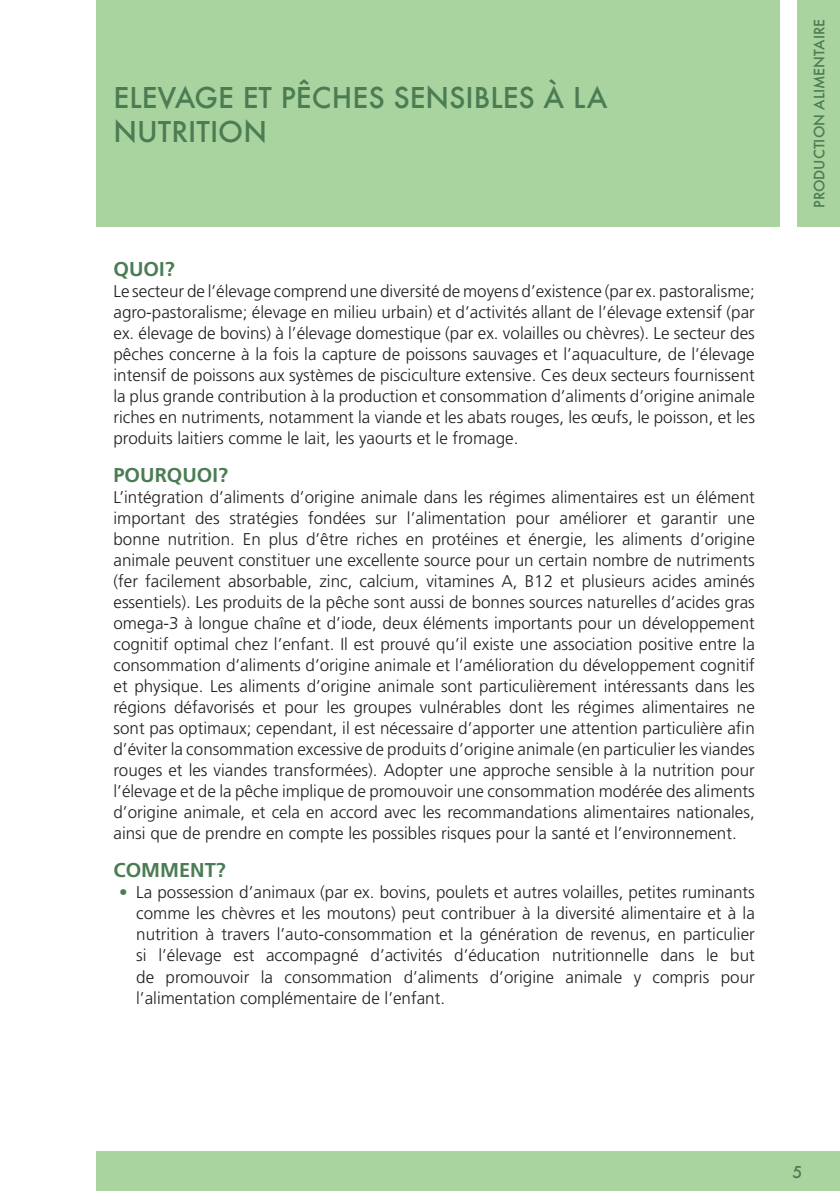
<style>
.page{position:relative;width:840px;height:1191px;background:#fff}
.page>*{position:absolute;margin:0;border:0;box-sizing:border-box;transform-origin:0 0}
.TITOLO_02{font:500 28px/33.6px "Futura";color:#4b7c53}
.TITOLO_03{font:700 20px "Frutiger LT Std";color:#4b7c53}
.TESTO{font:300 17px/21px "Frutiger LT Std";color:#231f20;text-align:justify}
.t1{font:500 16px "Futura";color:#4b7c53}
.t2{font:500 14px "Futura";color:#4b7c53}
.s1{color:#4b7c53}
</style>
<div class="page">
<div style="left:96px;top:1151px;width:743px;height:40px;background:#aad49f"></div>
<div style="left:797px;top:0;width:42px;height:227px;background:#aad49f"></div>
<div style="left:96px;top:0;width:684px;height:227px;background:#aad49f"></div>
<p class="TITOLO_02" style="left:113px;top:81px;width:495px">ELEVAGE ET PÊCHES SENSIBLES À LA<br>NUTRITION</p>
<p class="TITOLO_03" style="left:113px;top:257px;width:63px">QUOI?</p>
<p class="TESTO" style="left:113px;top:281px;width:642px">Le secteur de l’élevage comprend une diversité de moyens d’existence (par ex. pastoralisme; agro-pastoralisme; élevage en milieu urbain) et d’activités allant de l’élevage extensif (par ex. élevage de bovins) à l’élevage domestique (par ex. volailles ou chèvres). Le secteur des pêches concerne à la fois la capture de poissons sauvages et l’aquaculture, de l’élevage intensif de poissons aux systèmes de pisciculture extensive. Ces deux secteurs fournissent la plus grande contribution à la production et consommation d’aliments d’origine animale riches en nutriments, notamment la viande et les abats rouges, les œufs, le poisson, et les produits laitiers comme le lait, les yaourts et le fromage.</p>
<p class="TITOLO_03" style="left:113px;top:463px;width:116px">POURQUOI?</p>
<p class="TESTO" style="left:113px;top:487px;width:642px">L’intégration d’aliments d’origine animale dans les régimes alimentaires est un élément important des stratégies fondées sur l’alimentation pour améliorer et garantir une bonne nutrition. En plus d’être riches en protéines et énergie, les aliments d’origine animale peuvent constituer une excellente source pour un certain nombre de nutriments (fer facilement absorbable, zinc, calcium, vitamines A, B12 et plusieurs acides aminés essentiels). Les produits de la pêche sont aussi de bonnes sources naturelles d’acides gras omega-3 à longue chaîne et d’iode, deux éléments importants pour un développement cognitif optimal chez l’enfant. Il est prouvé qu’il existe une association positive entre la consommation d’aliments d’origine animale et l’amélioration du développement cognitif et physique. Les aliments d’origine animale sont particulièrement intéressants dans les régions défavorisés et pour les groupes vulnérables dont les régimes alimentaires ne sont pas optimaux; cependant, il est nécessaire d’apporter une attention particulière afin d’éviter la consommation excessive de produits d’origine animale (en particulier les viandes rouges et les viandes transformées). Adopter une approche sensible à la nutrition pour l’élevage et de la pêche implique de promouvoir une consommation modérée des aliments d’origine animale, et cela en accord avec les recommandations alimentaires nationales, ainsi que de prendre en compte les possibles risques pour la santé et l’environnement.</p>
<p class="TITOLO_03" style="left:113px;top:858px;width:114px">COMMENT?</p>
<p class="TESTO" style="left:136px;top:882px;width:619px;text-indent:-17px"><span class="s1">•</span> La possession d’animaux (par ex. bovins, poulets et autres volailles, petites ruminants comme les chèvres et les moutons) peut contribuer à la diversité alimentaire et à la nutrition à travers l’auto-consommation et la génération de revenus, en particulier si l’élevage est accompagné d’activités d’éducation nutritionnelle dans le but de promouvoir la consommation d’aliments d’origine animale y compris pour l’alimentation complémentaire de l’enfant.</p>
<p class="t2" style="left:809px;top:208px;width:191px;rotate:-90deg">PRODUCTION ALIMENTAIRE</p>
<p class="t1" style="left:792px;top:1160px;width:11px">5</p>
</div>
